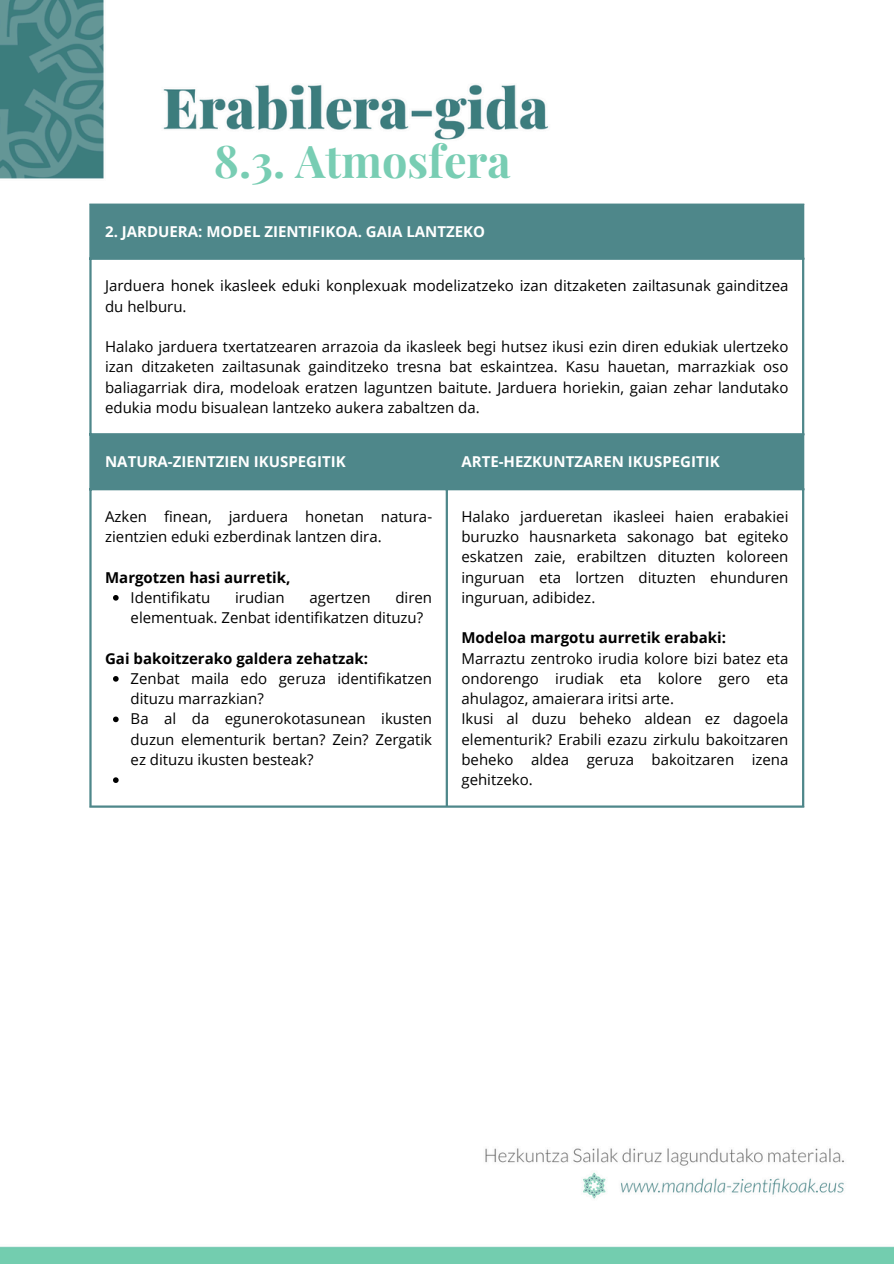
<style>
.page{position:relative;width:894px;height:1264px;background:#fff}
.page>*{position:absolute;margin:0;border:0;box-sizing:border-box;transform-origin:0 0}
.t1{font:700 44.85px "Playfair Display";color:#78cdb3}
.t2{font:15px/20.2px "Open Sans";color:#000;text-align:justify}
.t3{font:700 15px "Open Sans";color:#fff}
.t4{font:700 15px "Open Sans";color:#000}
</style>
<div class="page">
<img style="left:0;top:0;width:893px;height:1263px">
<div style="left:92px;top:206px;width:709px;height:51px;background:#4e878a"></div>
<svg style="left:92px;top:260px;width:709px;height:545px"></svg>
<svg style="left:113px;top:595px;width:6px;height:5px"></svg>
<svg style="left:113px;top:676px;width:6px;height:5px"></svg>
<svg style="left:113px;top:716px;width:6px;height:6px"></svg>
<svg style="left:113px;top:777px;width:6px;height:6px"></svg>
<hr style="left:89px;top:206px;width:3px;height:599px;background:#4e878a">
<hr style="left:445px;top:435px;width:3px;height:370px;background:#4e878a">
<hr style="left:801px;top:206px;width:3px;height:599px;background:#4e878a">
<hr style="left:89px;top:203px;width:715px;height:3px;background:#4e878a">
<hr style="left:89px;top:257px;width:715px;height:3px;background:#4e878a">
<hr style="left:89px;top:433px;width:715px;height:2px;background:#4e878a">
<hr style="left:89px;top:488px;width:715px;height:2px;background:#4e878a">
<hr style="left:89px;top:805px;width:715px;height:2px;background:#4e878a">
<p class="t1" style="left:214px;top:130px;width:298px">8.3. Atmosfera</p>
<h1 class="t3" style="left:105px;top:221px;width:381px">2. JARDUERA: MODEL ZIENTIFIKOA. GAIA LANTZEKO</h1>
<p class="t2" style="left:105px;top:275px;width:684px">Jarduera honek ikasleek eduki konplexuak modelizatzeko izan ditzaketen zailtasunak gainditzea du helburu.</p>
<p class="t2" style="left:105px;top:336px;width:684px">Halako jarduera txertatzearen arrazoia da ikasleek begi hutsez ikusi ezin diren edukiak ulertzeko izan ditzaketen zailtasunak gainditzeko tresna bat eskaintzea. Kasu hauetan, marrazkiak oso baliagarriak dira, modeloak eratzen laguntzen baitute. Jarduera horiekin, gaian zehar landutako edukia modu bisualean lantzeko aukera zabaltzen da.</p>
<p class="t3" style="left:105px;top:451px;width:242px">NATURA-ZIENTZIEN IKUSPEGITIK</p>
<p class="t3" style="left:461px;top:451px;width:260px">ARTE-HEZKUNTZAREN IKUSPEGITIK</p>
<p class="t2" style="left:105px;top:506px;width:328px">Azken finean, jarduera honetan natura&shy;zientzien eduki ezberdinak lantzen dira.</p>
<p class="t4" style="left:105px;top:566px;width:187px">Margotzen hasi aurretik,</p>
<p class="t2" style="left:131px;top:587px;width:81px">Identifikatu</p>
<p class="t2" style="left:235px;top:587px;width:51px">irudian</p>
<p class="t2" style="left:309px;top:587px;width:62px">agertzen</p>
<p class="t2" style="left:131px;top:587px;width:303px;text-indent:265px">diren elementuak. Zenbat identifikatzen dituzu?</p>
<p class="t4" style="left:105px;top:647px;width:264px">Gai bakoitzerako galdera zehatzak:</p>
<p class="t2" style="left:131px;top:668px;width:303px">Zenbat maila edo geruza identifikatzen dituzu marrazkian?</p>
<p class="t2" style="left:131px;top:708px;width:303px">Ba al da egunerokotasunean ikusten duzun elementurik bertan? Zein? Zergatik ez dituzu ikusten besteak?</p>
<p class="t2" style="left:461px;top:506px;width:328px">Halako jardueretan ikasleei haien erabakiei buruzko hausnarketa sakonago bat egiteko eskatzen zaie, erabiltzen dituzten koloreen inguruan eta lortzen dituzten ehunduren inguruan, adibidez.</p>
<p class="t4" style="left:461px;top:627px;width:266px">Modeloa margotu aurretik erabaki:</p>
<p class="t2" style="left:461px;top:647px;width:328px">Marraztu zentroko irudia kolore bizi batez eta ondorengo irudiak eta kolore gero eta ahulagoz, amaierara iritsi arte.</p>
<p class="t2" style="left:461px;top:708px;width:328px">Ikusi al duzu beheko aldean ez dagoela elementurik? Erabili ezazu zirkulu bakoitzaren beheko aldea geruza bakoitzaren izena gehitzeko.</p>
</div>
